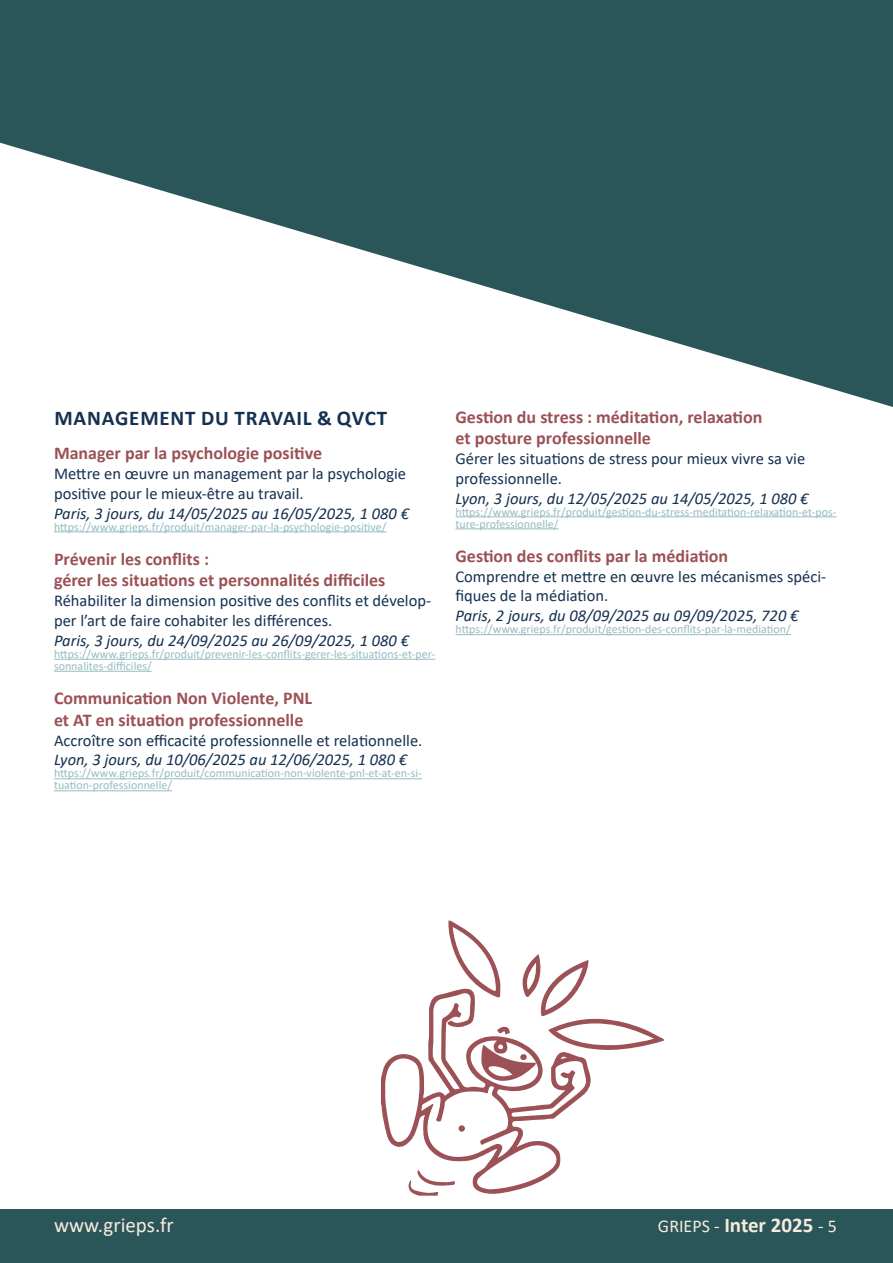
<style>
.page{position:relative;width:893px;height:1263px;background:#fff}
.page>*{position:absolute;margin:0;border:0;box-sizing:border-box;transform-origin:0 0}
.t1{font:700 21px "Calibri";letter-spacing:.04em;color:#153151}
.t2{font:21px "Calibri";color:#f5ebdf}
.t3{font:700 18px/21.6px "Calibri";color:#9b5156}
.t4{font:18px "Calibri";color:#f5ebdf}
.t5{font:16.5px/19.8px "Calibri";color:#153151}
.t6{font:italic 16.5px "Calibri";color:#153151}
.t7{font:12px/12px "Calibri";color:#95bcbf}
.s1{font-weight:700;font-size:21px}
</style>
<div class="page">
<svg style="left:0;top:0;width:893px;height:407px;fill:#2b5659"></svg>
<div style="left:0;top:1209px;width:893px;height:54px;background:#2b5659"></div>
<hr style="left:54px;top:531px;width:333px;height:1px;background:#95bcbf">
<hr style="left:54px;top:659px;width:381px;height:1px;background:#95bcbf">
<hr style="left:54px;top:671px;width:98px;height:1px;background:#95bcbf">
<hr style="left:54px;top:778px;width:368px;height:1px;background:#95bcbf">
<hr style="left:54px;top:790px;width:118px;height:1px;background:#95bcbf">
<hr style="left:455px;top:516px;width:381px;height:1px;background:#95bcbf">
<hr style="left:455px;top:528px;width:104px;height:1px;background:#95bcbf">
<hr style="left:455px;top:634px;width:336px;height:1px;background:#95bcbf">
<svg style="left:381px;top:921px;width:283px;height:275px"></svg>
<div style="left:520px;top:1054px;width:7px;height:6px;background:#9b5156;border-radius:50%"></div>
<h1 class="t1" style="left:54px;top:407px;width:334px">MANAGEMENT DU TRAVAIL &amp; QVCT</h1>
<h2 class="t3" style="left:54px;top:442px;width:270px">Manager par la psychologie positive</h2>
<h3 class="t5" style="left:54px;top:463px;width:354px">Mettre en œuvre un management par la psychologie positive pour le mieux-être au travail.</h3>
<h3 class="t6" style="left:54px;top:505px;width:357px">Paris, 3 jours, du 14/05/2025 au 16/05/2025, 1 080 €</h3>
<p class="t7" style="left:54px;top:520px;width:334px">https://www.grieps.fr/produit/manager-par-la-psychologie-positive/</p>
<h2 class="t3" style="left:54px;top:548px;width:333px">Prévenir les conflits :<br>gérer les situations et personnalités difficiles</h2>
<h3 class="t5" style="left:54px;top:590px;width:379px">Réhabiliter la dimension positive des conflits et dévelop&shy;per l’art de faire cohabiter les différences.</h3>
<h3 class="t6" style="left:54px;top:632px;width:357px">Paris, 3 jours, du 24/09/2025 au 26/09/2025, 1 080 €</h3>
<p class="t7" style="left:54px;top:648px;width:383px">https://www.grieps.fr/produit/prevenir-les-conflits-gerer-les-situations-et-per&shy;sonnalites-difficiles/</p>
<h2 class="t3" style="left:54px;top:687px;width:260px">Communication Non Violente, PNL et AT en situation professionnelle</h2>
<h3 class="t5" style="left:54px;top:730px;width:370px">Accroître son efficacité professionnelle et relationnelle.</h3>
<h3 class="t6" style="left:54px;top:752px;width:355px">Lyon, 3 jours, du 10/06/2025 au 12/06/2025, 1 080 €</h3>
<p class="t7" style="left:54px;top:767px;width:369px">https://www.grieps.fr/produit/communication-non-violente-pnl-et-at-en-si&shy;tuation-professionnelle/</p>
<h2 class="t3" style="left:455px;top:405px;width:308px">Gestion du stress : méditation, relaxation et posture professionnelle</h2>
<h3 class="t5" style="left:455px;top:448px;width:351px">Gérer les situations de stress pour mieux vivre sa vie professionnelle.</h3>
<h3 class="t6" style="left:455px;top:490px;width:355px">Lyon, 3 jours, du 12/05/2025 au 14/05/2025, 1 080 €</h3>
<p class="t7" style="left:455px;top:505px;width:382px">https://www.grieps.fr/produit/gestion-du-stress-meditation-relaxation-et-pos&shy;ture-professionnelle/</p>
<h2 class="t3" style="left:455px;top:545px;width:274px">Gestion des conflits par la médiation</h2>
<h3 class="t5" style="left:455px;top:566px;width:372px">Comprendre et mettre en œuvre les mécanismes spéci&shy;fiques de la médiation.</h3>
<h3 class="t6" style="left:455px;top:608px;width:344px">Paris, 2 jours, du 08/09/2025 au 09/09/2025, 720 €</h3>
<p class="t7" style="left:455px;top:623px;width:337px">https://www.grieps.fr/produit/gestion-des-conflits-par-la-mediation/</p>
<h1 class="t2" style="left:54px;top:1217px;width:121px">www.grieps.fr</h1>
<h2 class="t4" style="left:658px;top:1217px;width:180px">GRIEPS - <span class="s1">Inter 2025</span> - 5</h2>
</div>
